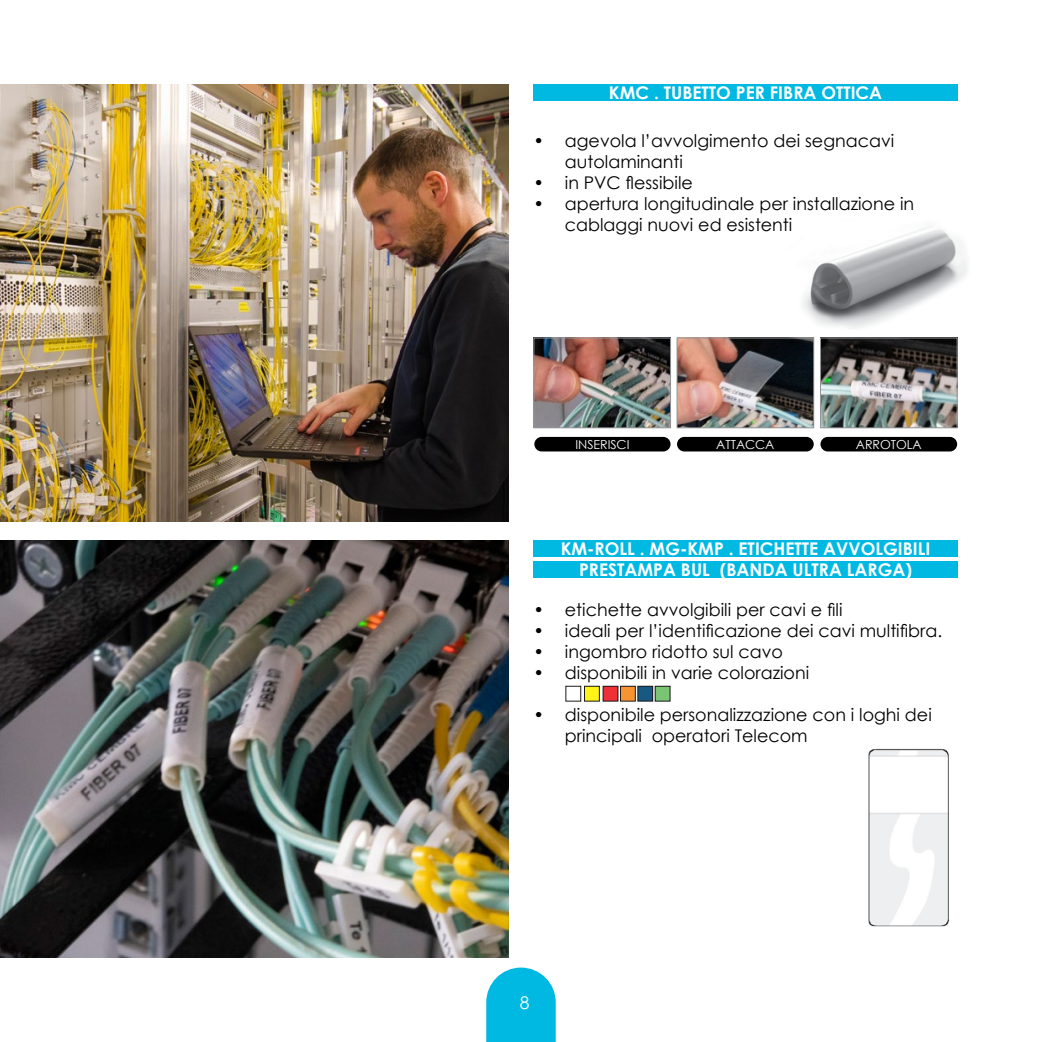
<style>
.page{position:relative;width:1042px;height:1042px;background:#fff}
.page>*{position:absolute;margin:0;border:0;box-sizing:border-box;transform-origin:0 0}
.t1{font:17.5px/21px "Century Gothic";color:#000}
.t2{font:700 17.5px/21px "Century Gothic";color:#fff;text-align:center}
.t3{font:17.5px "Century Gothic";color:#fff}
.t4{font:12.42px "Century Gothic";color:#fff}
</style>
<div class="page">
<svg style="left:486px;top:967px;width:70px;height:75px;background:#1dc1e6"></svg>
<img style="left:802px;top:226px;width:165px;height:102px">
<div style="left:533px;top:84px;width:424px;height:17px;background:#00b9e3"></div>
<div style="left:533px;top:540px;width:424px;height:16px;background:#00b9e3"></div>
<div style="left:533px;top:561px;width:424px;height:16px;background:#00b9e3"></div>
<div style="left:584px;top:686px;width:15px;height:15px;background:#fff317"></div>
<div style="left:584px;top:686px;width:15px;height:15px;border:1px solid #000"></div>
<div style="left:603px;top:686px;width:15px;height:15px;background:#ee3137"></div>
<div style="left:620px;top:686px;width:15px;height:15px;background:#f69333"></div>
<div style="left:620px;top:686px;width:15px;height:15px;border:1px solid #000"></div>
<div style="left:638px;top:686px;width:15px;height:15px;background:#175982"></div>
<div style="left:637px;top:686px;width:16px;height:15px;border:1px solid #000"></div>
<div style="left:655px;top:686px;width:15px;height:15px;background:#7ac574"></div>
<img style="left:0;top:84px;width:508px;height:437px">
<img style="left:0;top:540px;width:508px;height:417px">
<img style="left:535px;top:339px;width:134px;height:87px">
<div style="left:533px;top:337px;width:138px;height:91px;border:1px solid #939598"></div>
<img style="left:678px;top:339px;width:134px;height:87px">
<div style="left:676px;top:337px;width:138px;height:91px;border:1px solid #939598"></div>
<img style="left:822px;top:339px;width:133px;height:87px">
<div style="left:820px;top:337px;width:137px;height:91px;border:1px solid #939598"></div>
<svg style="left:677px;top:436px;width:136px;height:16px"></svg>
<div style="left:677px;top:437px;width:137px;height:14px;background:#000;border-radius:7px"></div>
<div style="left:534px;top:437px;width:136px;height:14px;background:#000;border-radius:7px"></div>
<svg style="left:821px;top:436px;width:136px;height:16px"></svg>
<div style="left:820px;top:437px;width:137px;height:14px;background:#000;border-radius:7px"></div>
<img style="left:868px;top:749px;width:81px;height:177px">
<p class="t2" style="left:609px;top:82px;width:275px">KMC . TUBETTO PER FIBRA OTTICA</p>
<p class="t1" style="left:565px;top:130px;width:331px;text-indent:-32px">• agevola l’avvolgimento dei segnacavi autolaminanti</p>
<p class="t1" style="left:533px;top:172px;width:161px">• in PVC flessibile</p>
<p class="t1" style="left:565px;top:193px;width:351px;text-indent:-32px">• apertura longitudinale per installazione in cablaggi nuovi ed esistenti</p>
<p class="t4" style="left:575px;top:436px;width:56px">INSERISCI</p>
<p class="t4" style="left:716px;top:436px;width:60px">ATTACCA</p>
<p class="t4" style="left:856px;top:436px;width:67px">ARROTOLA</p>
<p class="t2" style="left:561px;top:537px;width:371px">KM-ROLL . MG-KMP . ETICHETTE AVVOLGIBILI<br>PRESTAMPA BUL (BANDA ULTRA LARGA)</p>
<p class="t1" style="left:533px;top:599px;width:311px">• etichette avvolgibili per cavi e fili</p>
<p class="t1" style="left:533px;top:620px;width:410px">• ideali per l’identificazione dei cavi multifibra.</p>
<p class="t1" style="left:533px;top:641px;width:251px">• ingombro ridotto sul cavo</p>
<p class="t1" style="left:533px;top:662px;width:277px">• disponibili in varie colorazioni</p>
<p class="t1" style="left:565px;top:704px;width:368px;text-indent:-32px">• disponibile personalizzazione con i loghi dei principali operatori Telecom</p>
<p class="t3" style="left:520px;top:991px;width:11px">8</p>
</div>
